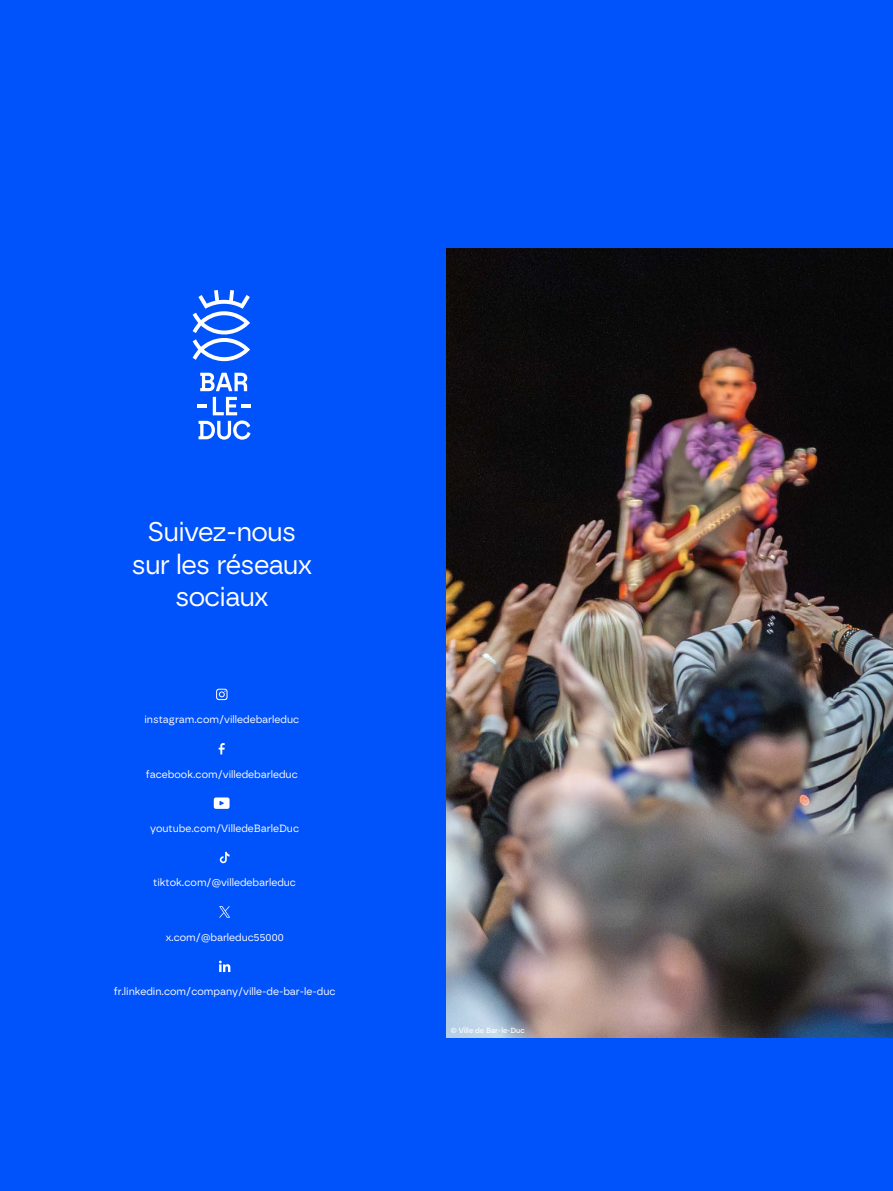
<style>
.page{position:relative;width:893px;height:1191px;background:#0052fb}
.page>*{position:absolute;margin:0;border:0;box-sizing:border-box;transform-origin:0 0}
.t1{font:27px/32.4px "Borna";letter-spacing:-.03em;color:#fff;text-align:center}
.t2{font:10.5px "Borna";color:#fff}
.t3{font:500 7.5px "Borna";color:#fff}
</style>
<div class="page">
<img style="left:446px;top:248px;width:447px;height:789px">
<svg style="left:193px;top:290px;width:57px;height:71px"></svg>
<svg style="left:200px;top:373px;width:47px;height:18px"></svg>
<svg style="left:197px;top:397px;width:54px;height:42px"></svg>
<svg style="left:216px;top:688px;width:11px;height:12px"></svg>
<svg style="left:219px;top:743px;width:6px;height:11px"></svg>
<svg style="left:214px;top:797px;width:16px;height:12px"></svg>
<svg style="left:220px;top:852px;width:10px;height:11px"></svg>
<svg style="left:219px;top:906px;width:11px;height:11px"></svg>
<svg style="left:219px;top:960px;width:11px;height:12px"></svg>
<h1 class="t1" style="left:131px;top:515px;width:182px">Suivez-nous sur les réseaux sociaux</h1>
<p class="t2" style="left:144px;top:713px;width:156px">instagram.com/villedebarleduc</p>
<p class="t2" style="left:146px;top:767px;width:153px">facebook.com/villedebarleduc</p>
<p class="t2" style="left:150px;top:822px;width:150px">youtube.com/VilledeBarleDuc</p>
<p class="t2" style="left:153px;top:876px;width:144px">tiktok.com/@villedebarleduc</p>
<p class="t2" style="left:166px;top:930px;width:119px">x.com/@barleduc55000</p>
<p class="t2" style="left:114px;top:985px;width:223px">fr.linkedin.com/company/ville-de-bar-le-duc</p>
<p class="t3" style="left:451px;top:1025px;width:76px">© Ville de Bar-le-Duc</p>
</div>
